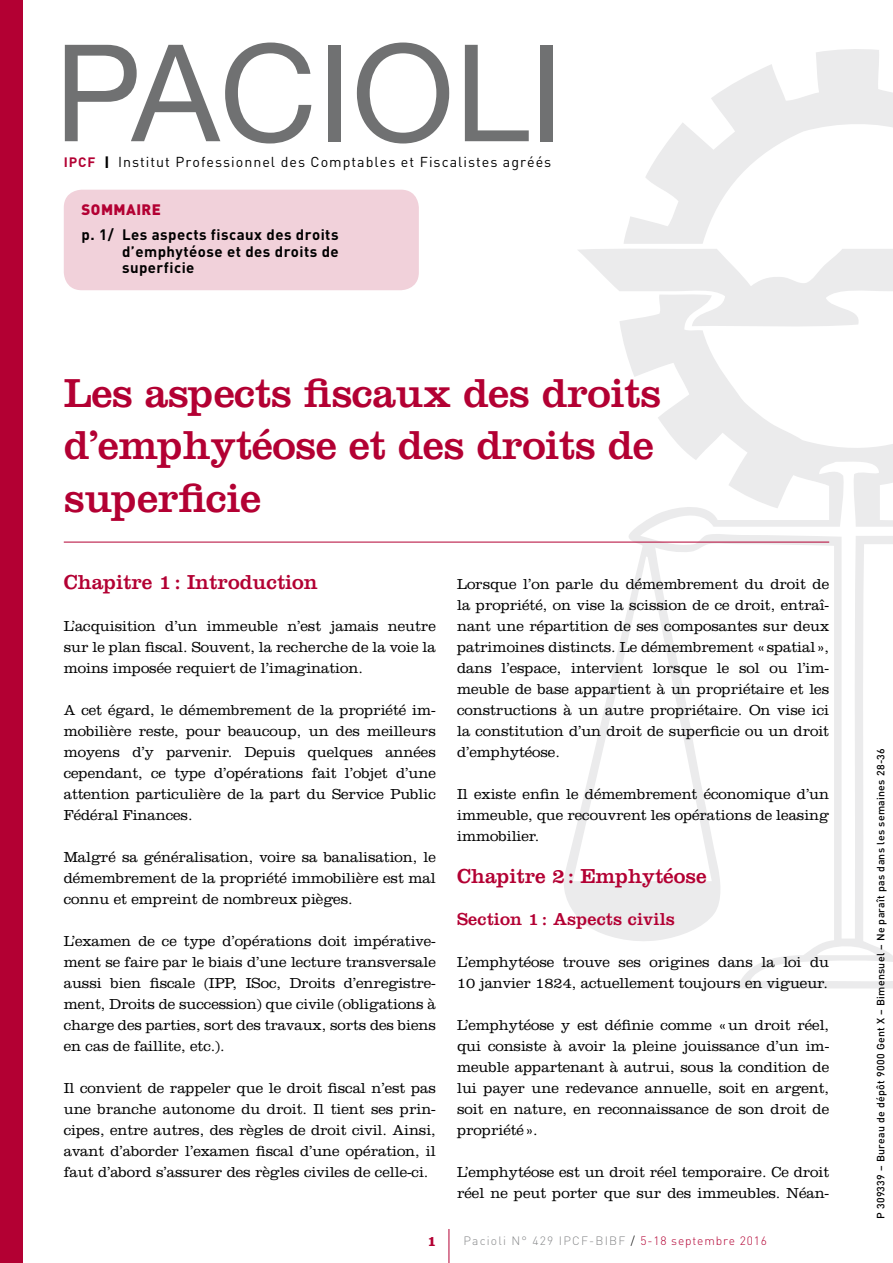
<style>
.page{position:relative;width:893px;height:1263px;background:#fff}
.page>*{position:absolute;margin:0;border:0;box-sizing:border-box;transform-origin:0 0}
.t1{font:42px/52.5px "Clarendon LT Std";letter-spacing:-.01em;color:#b30033}
.t2{font:21px "Clarendon LT Std";color:#b30033}
.t3{font:18px "Clarendon LT Std";letter-spacing:.01em;color:#b30033}
.t4{font:300 15px/21px "Clarendon LT Std";letter-spacing:-.005em;color:#000;text-align:justify}
.t5{font:700 15px/16.5px "DIN";letter-spacing:.03em;color:#000;text-align:justify}
.t6{font:900 15px "DIN";letter-spacing:.03em;color:#b30033}
.t7{font:700 14.85px "Clarendon LT Std";color:#b30033}
.t8{font:14.25px "DIN";letter-spacing:.07em;color:#000}
.t9{font:300 12px "DIN";letter-spacing:.1em;color:#87888a}
.t10{font:500 10.5px "DIN";letter-spacing:.03em;color:#000}
.s1{font-weight:700;font-size:13.5px;color:#b30033}
.s2{font-weight:900;font-size:13.5px}
.s3{color:#000}
.s4{color:#b30033}
</style>
<div class="page">
<svg style="left:563px;top:49px;width:330px;height:939px"></svg>
<hr style="left:449px;top:1229px;width:1px;height:34px;background:#b30033">
<div style="left:0;top:0;width:23px;height:1263px;background:#b30033"></div>
<div style="left:64px;top:190px;width:355px;height:100px;background:#f1d1da;border-radius:18px"></div>
<svg style="left:65px;top:43px;width:246px;height:100px"></svg>
<div style="left:328px;top:45px;width:13px;height:96px;background:#707172"></div>
<svg style="left:357px;top:43px;width:92px;height:100px"></svg>
<svg style="left:465px;top:45px;width:64px;height:96px"></svg>
<div style="left:540px;top:45px;width:13px;height:96px;background:#707172"></div>
<hr style="left:64px;top:542px;width:765px;height:1px;background:#b30033">
<p class="t8" style="left:64px;top:153px;width:489px"><span class="s1">IPCF</span> <span class="s2">|</span> Institut Professionnel des Comptables et Fiscalistes agréés</p>
<p class="t6" style="left:82px;top:200px;width:81px">SOMMAIRE</p>
<p class="t5" style="left:122px;top:226px;width:218px;text-indent:-40px">p. 1/ Les aspects fiscaux des droits d’emphytéose et des droits de superficie</p>
<h1 class="t1" style="left:64px;top:367px;width:599px">Les aspects fiscaux des droits d’emphytéose et des droits de superficie</h1>
<h2 class="t2" style="left:64px;top:570px;width:256px">Chapitre 1: Introduction</h2>
<p class="t4" style="left:64px;top:616px;width:374px">L’acquisition d’un immeuble n’est jamais neutre sur le plan fiscal. Souvent, la recherche de la voie la moins imposée requiert de l’imagination.</p>
<p class="t4" style="left:64px;top:700px;width:374px">A cet égard, le démembrement de la propriété im&shy;mobilière reste, pour beaucoup, un des meilleurs moyens d’y parvenir. Depuis quelques années cependant, ce type d’opérations fait l’objet d’une attention particulière de la part du Service Public Fédéral Finances.</p>
<p class="t4" style="left:64px;top:847px;width:374px">Malgré sa généralisation, voire sa banalisation, le démembrement de la propriété immobilière est mal connu et empreint de nombreux pièges.</p>
<p class="t4" style="left:64px;top:931px;width:374px">L’examen de ce type d’opérations doit impérative&shy;ment se faire par le biais d’une lecture transversale aussi bien fiscale (IPP, ISoc, Droits d’enregistre&shy;ment, Droits de succession) que civile (obligations à charge des parties, sort des travaux, sorts des biens en cas de faillite, etc.).</p>
<p class="t4" style="left:64px;top:1078px;width:374px">Il convient de rappeler que le droit fiscal n’est pas une branche autonome du droit. Il tient ses prin&shy;cipes, entre autres, des règles de droit civil. Ainsi, avant d’aborder l’examen fiscal d’une opération, il faut d’abord s’assurer des règles civiles de celle-ci.</p>
<p class="t4" style="left:457px;top:574px;width:374px">Lorsque l’on parle du démembrement du droit de la propriété, on vise la scission de ce droit, entraî&shy;nant une répartition de ses composantes sur deux patrimoines distincts. Le démembrement «spatial», dans l’espace, intervient lorsque le sol ou l’im&shy;meuble de base appartient à un propriétaire et les constructions à un autre propriétaire. On vise ici la constitution d’un droit de superficie ou un droit d’emphytéose.</p>
<p class="t4" style="left:457px;top:784px;width:374px">Il existe enfin le démembrement économique d’un immeuble, que recouvrent les opérations de leasing immobilier.</p>
<h2 class="t2" style="left:457px;top:864px;width:251px">Chapitre 2: Emphytéose</h2>
<p class="t3" style="left:457px;top:908px;width:219px">Section 1: Aspects civils</p>
<p class="t4" style="left:457px;top:952px;width:374px">L’emphytéose trouve ses origines dans la loi du<br>10 janvier 1824, actuellement toujours en vigueur.</p>
<p class="t4" style="left:457px;top:1015px;width:374px">L’emphytéose y est définie comme «un droit réel, qui consiste à avoir la pleine jouissance d’un im&shy;meuble appartenant à autrui, sous la condition de lui payer une redevance annuelle, soit en argent, soit en nature, en reconnaissance de son droit de propriété».</p>
<p class="t4" style="left:457px;top:1162px;width:374px">L’emphytéose est un droit réel temporaire. Ce droit réel ne peut porter que sur des immeubles. Néan-</p>
<p class="t7" style="left:427px;top:1232px;width:11px">1</p>
<p class="t9" style="left:463px;top:1233px;width:305px">Pacioli N° 429 IPCF-BIBF <span class="s3">/</span> <span class="s4">5-18 septembre 2016</span></p>
<p class="t10" style="left:874px;top:1219px;width:472px;rotate:-90deg">P 309339 – Bureau de dépôt 9000 Gent X – Bimensuel – Ne paraît pas dans les semaines 28-36</p>
</div>
